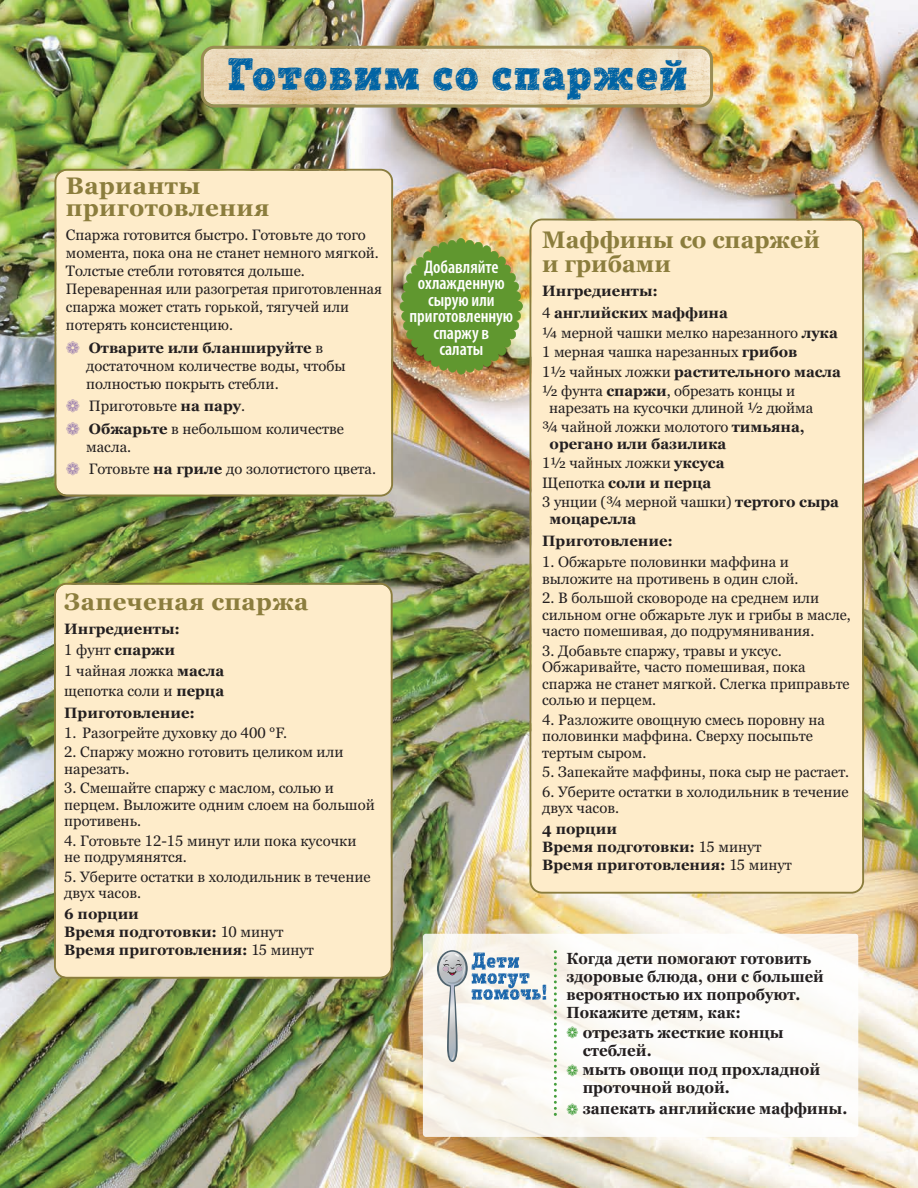
<style>
.page{position:relative;width:918px;height:1188px;background:#fff}
.page>*{position:absolute;margin:0;border:0;box-sizing:border-box;transform-origin:0 0}
.t1{font:43.5px "Posterizer KG Sketch";letter-spacing:.04em;color:#0063a4}
.t2{font:700 24px "Georgia";letter-spacing:.015em;color:#8b7d3d}
.t3{font:700 24px "Georgia";letter-spacing:.015em;color:#8b7d3d;scale:.96 1}
.t4{font:600 condensed 18.3px "Myriad Pro";color:#fff}
.t5{font:700 16.2px "Georgia";color:#231f20;scale:.94 1}
.t6{font:700 16.2px "Georgia";color:#231f20;scale:.92 1}
.t7{font:15px/16.5px "Georgia Pro";color:#231f20}
.t8{font:700 15px "Georgia";color:#231f20}
.t9{font:15px/18px "Georgia Pro";color:#231f20;scale:.96 1}
.s1{color:#a387b1}
.s2{font-family:"Georgia Pro";font-weight:400}
.s3{font-family:"Georgia";font-weight:700}
.s4{color:#449e3c}
</style>
<div class="page">
<img style="left:0;top:0;width:918px;height:1188px">
<div style="left:423px;top:934px;width:435px;height:203px;background:#fff;border-radius:3px;opacity:.85"></div>
<div style="left:530px;top:219px;width:334px;height:675px;background:#feecca"></div>
<div style="left:54px;top:169px;width:339px;height:328px;background:#feecca"></div>
<img style="left:400px;top:238px;width:123px;height:136px">
<svg style="left:554px;top:950px;width:3px;height:166px"></svg>
<div style="left:54px;top:583px;width:339px;height:396px;background:#feecca"></div>
<svg style="left:201px;top:46px;width:512px;height:62px"></svg>
<svg style="left:437px;top:950px;width:31px;height:37px"></svg>
<svg style="left:439px;top:952px;width:107px;height:110px"></svg>
<p class="t1" style="left:228px;top:49px;width:462px">Готовим со спаржей</p>
<p class="t2" style="left:66px;top:172px;width:136px">Варианты</p>
<p class="t2" style="left:66px;top:194px;width:205px">приготовления</p>
<p class="t7" style="left:66px;top:227px;width:301px">Спаржа готовится быстро. Готовьте до того</p>
<p class="t7" style="left:66px;top:244px;width:315px;line-height:18px">момента, пока она не станет немного мягкой.<br>Толстые стебли готовятся дольше.</p>
<p class="t9" style="left:66px;top:280px;width:331px">Переваренная или разогретая приготовленная спаржа может стать горькой, тягучей или</p>
<p class="t7" style="left:66px;top:317px;width:169px">потерять консистенцию.</p>
<p class="t8" style="left:66px;top:339px;width:259px"><span class="s1">❁</span> Отварите или бланшируйте <span class="s2">в</span></p>
<p class="t7" style="left:86px;top:358px;width:261px">достаточном количестве воды, чтобы</p>
<p class="t7" style="left:86px;top:376px;width:194px">полностью покрыть стебли.</p>
<p class="t7" style="left:66px;top:398px;width:181px"><span class="s1">❁</span> Приготовьте <span class="s3">на пару</span>.</p>
<p class="t7" style="left:66px;top:421px;width:279px"><span class="s1">❁</span> <span class="s3">Обжарьте</span> в небольшом количестве</p>
<p class="t7" style="left:86px;top:439px;width:46px">масла.</p>
<p class="t7" style="left:66px;top:461px;width:312px"><span class="s1">❁</span> Готовьте <span class="s3">на гриле</span> до золотистого цвета.</p>
<p class="t4" style="left:424px;top:256px;width:76px">Добавляйте</p>
<p class="t4" style="left:418px;top:272px;width:88px">охлажденную</p>
<p class="t4" style="left:428px;top:289px;width:68px">сырую или</p>
<p class="t4" style="left:410px;top:305px;width:105px">приготовленную</p>
<p class="t4" style="left:434px;top:322px;width:57px">спаржу в</p>
<p class="t4" style="left:439px;top:338px;width:45px">салаты</p>
<p class="t2" style="left:64px;top:588px;width:246px">Запеченая спаржа</p>
<p class="t8" style="left:64px;top:620px;width:117px">Ингредиенты:</p>
<p class="t8" style="left:64px;top:641px;width:112px"><span class="s2">1 фунт</span> спаржи</p>
<p class="t7" style="left:64px;top:663px;width:162px">1 чайная ложка <span class="s3">масла</span></p>
<p class="t7" style="left:64px;top:682px;width:162px">щепотка соли и <span class="s3">перца</span></p>
<p class="t8" style="left:64px;top:704px;width:132px">Приготовление:</p>
<p class="t7" style="left:64px;top:724px;width:224px">1. Разогрейте духовку до 400 °F.</p>
<p class="t7" style="left:64px;top:744px;width:281px">2. Спаржу можно готовить целиком или</p>
<p class="t7" style="left:64px;top:760px;width:67px">нарезать.</p>
<p class="t7" style="left:64px;top:780px;width:271px">3. Смешайте спаржу с маслом, солью и</p>
<p class="t7" style="left:64px;top:796px;width:312px">перцем. Выложите одним слоем на большой противень.</p>
<p class="t7" style="left:64px;top:832px;width:294px">4. Готовьте 12-15 минут или пока кусочки</p>
<p class="t7" style="left:64px;top:849px;width:124px">не подрумянятся.</p>
<p class="t7" style="left:64px;top:868px;width:308px">5. Уберите остатки в холодильник в течение</p>
<p class="t7" style="left:64px;top:885px;width:78px">двух часов.</p>
<p class="t8" style="left:64px;top:905px;width:76px">6 порции</p>
<p class="t8" style="left:64px;top:923px;width:221px">Время подготовки: <span class="s2">10 минут</span></p>
<p class="t8" style="left:64px;top:941px;width:251px">Время приготовления: <span class="s2">15 минут</span></p>
<p class="t3" style="left:542px;top:226px;width:291px">Маффины со спаржей</p>
<p class="t3" style="left:542px;top:250px;width:136px">и грибами</p>
<p class="t8" style="left:542px;top:282px;width:117px">Ингредиенты:</p>
<p class="t8" style="left:542px;top:305px;width:187px"><span class="s2">4</span> английских маффина</p>
<p class="t7" style="left:542px;top:325px;width:297px">¼ мерной чашки мелко нарезанного <span class="s3">лука</span></p>
<p class="t7" style="left:542px;top:344px;width:257px">1 мерная чашка нарезанных <span class="s3">грибов</span></p>
<p class="t8" style="left:542px;top:363px;width:300px"><span class="s2">1½ чайных ложки</span> растительного масла</p>
<p class="t7" style="left:542px;top:383px;width:255px">½ фунта <span class="s3">спаржи</span>, обрезать концы и</p>
<p class="t7" style="left:549px;top:400px;width:266px">нарезать на кусочки длиной ½ дюйма</p>
<p class="t7" style="left:542px;top:419px;width:264px">¾ чайной ложки молотого <span class="s3">тимьяна,</span></p>
<p class="t8" style="left:550px;top:435px;width:178px">орегано или базилика</p>
<p class="t7" style="left:542px;top:455px;width:184px">1½ чайных ложки <span class="s3">уксуса</span></p>
<p class="t8" style="left:542px;top:474px;width:171px"><span class="s2">Щепотка</span> соли и перца</p>
<p class="t7" style="left:542px;top:494px;width:298px">3 унции (¾ мерной чашки) <span class="s3">тертого сыра</span></p>
<p class="t8" style="left:550px;top:510px;width:88px">моцарелла</p>
<p class="t8" style="left:542px;top:533px;width:132px">Приготовление:</p>
<p class="t7" style="left:542px;top:554px;width:248px">1. Обжарьте половинки маффина и</p>
<p class="t7" style="left:542px;top:571px;width:258px">выложите на противень в один слой.</p>
<p class="t7" style="left:542px;top:590px;width:278px">2. В большой сковороде на среднем или</p>
<p class="t7" style="left:542px;top:607px;width:310px">сильном огне обжарьте лук и грибы в масле, часто помешивая, до подрумянивания.</p>
<p class="t7" style="left:542px;top:643px;width:241px">3. Добавьте спаржу, травы и уксус.</p>
<p class="t7" style="left:542px;top:659px;width:309px">Обжаривайте, часто помешивая, пока спаржа не станет мягкой. Слегка приправьте солью и перцем.</p>
<p class="t7" style="left:542px;top:712px;width:284px">4. Разложите овощную смесь поровну на</p>
<p class="t7" style="left:542px;top:728px;width:272px">половинки маффина. Сверху посыпьте</p>
<p class="t7" style="left:542px;top:745px;width:106px">тертым сыром.</p>
<p class="t7" style="left:542px;top:764px;width:308px">5. Запекайте маффины, пока сыр не растает.</p>
<p class="t7" style="left:542px;top:784px;width:308px">6. Уберите остатки в холодильник в течение</p>
<p class="t7" style="left:542px;top:800px;width:78px">двух часов.</p>
<p class="t8" style="left:542px;top:821px;width:76px">4 порции</p>
<p class="t8" style="left:542px;top:839px;width:221px">Время подготовки: <span class="s2">15 минут</span></p>
<p class="t8" style="left:542px;top:857px;width:251px">Время приготовления: <span class="s2">15 минут</span></p>
<p class="t6" style="left:566px;top:949px;width:267px">Когда дети помогают готовить</p>
<p class="t6" style="left:566px;top:967px;width:281px">здоровые блюда, они с большей</p>
<p class="t6" style="left:566px;top:985px;width:256px">вероятностью их попробуют.</p>
<p class="t6" style="left:566px;top:1003px;width:191px">Покажите детям, как:</p>
<p class="t5" style="left:566px;top:1023px;width:233px"><span class="s4">❁</span> отрезать жесткие концы</p>
<p class="t5" style="left:583px;top:1041px;width:75px">стеблей.</p>
<p class="t5" style="left:566px;top:1060px;width:272px"><span class="s4">❁</span> мыть овощи под прохладной</p>
<p class="t5" style="left:583px;top:1078px;width:158px">проточной водой.</p>
<p class="t5" style="left:566px;top:1099px;width:300px"><span class="s4">❁</span> запекать английские маффины.</p>
</div>
